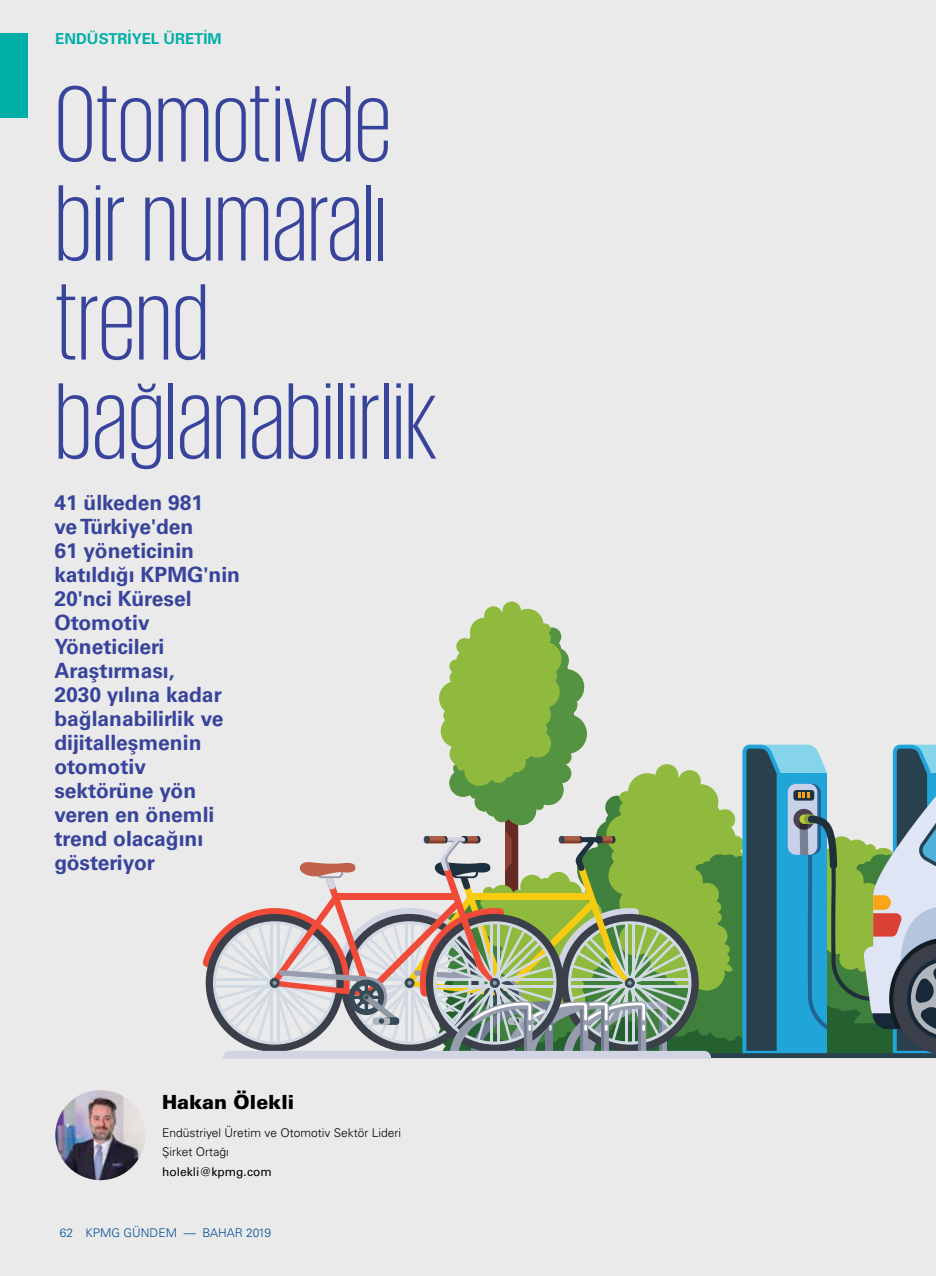
<style>
.page{position:relative;width:936px;height:1276px;background:#fff}
.page>*{position:absolute;margin:0;border:0;box-sizing:border-box;transform-origin:0 0}
.t1{font:300 111px/99px "KPMG";letter-spacing:.01em;color:#38449c}
.t2{font:700 21px/24px "Univers LT Std";color:#38449c}
.t3{font:900 19.5px "Univers LT Std";color:#000}
.t4{font:700 15px "Univers LT Std";color:#00afa8}
.t5{font:300 12px/19.5px "Univers LT Std";color:#000}
.t6{font:300 12px "Univers LT Std";color:#004e98}
.t7{font:12px "Univers LT Std";color:#000}
</style>
<div class="page">
<div style="left:0;top:0;width:935px;height:1276px;background:#eaeaea"></div>
<svg style="left:202px;top:601px;width:733px;height:457px"></svg>
<div style="left:0;top:33px;width:28px;height:85px;background:#00afa8"></div>
<img style="left:55px;top:1090px;width:90px;height:90px;border-radius:45px">
<p class="t4" style="left:55px;top:30px;width:168px">ENDÜSTRİYEL ÜRETİM</p>
<h1 class="t1" style="left:55px;top:72px;width:383px">Otomotivde bir numaralı trend bağlanabilirlik</h1>
<p class="t2" style="left:54px;top:490px;width:187px">41 ülkeden 981<br>ve Türkiye'den<br>61 yöneticinin katıldığı KPMG'nin<br>20'nci Küresel<br>Otomotiv<br>Yöneticileri<br>Araştırması,<br>2030 yılına kadar bağlanabilirlik ve dijitalleşmenin otomotiv sektörüne yön veren en önemli trend olacağını gösteriyor</p>
<p class="t3" style="left:162px;top:1089px;width:134px">Hakan Ölekli</p>
<p class="t5" style="left:162px;top:1122px;width:240px">Endüstriyel Üretim ve Otomotiv Sektör Lideri<br>Şirket Ortağı</p>
<p class="t7" style="left:162px;top:1164px;width:111px">holekli@kpmg.com</p>
<p class="t6" style="left:60px;top:1225px;width:213px">62 KPMG GÜNDEM — BAHAR 2019</p>
</div>
